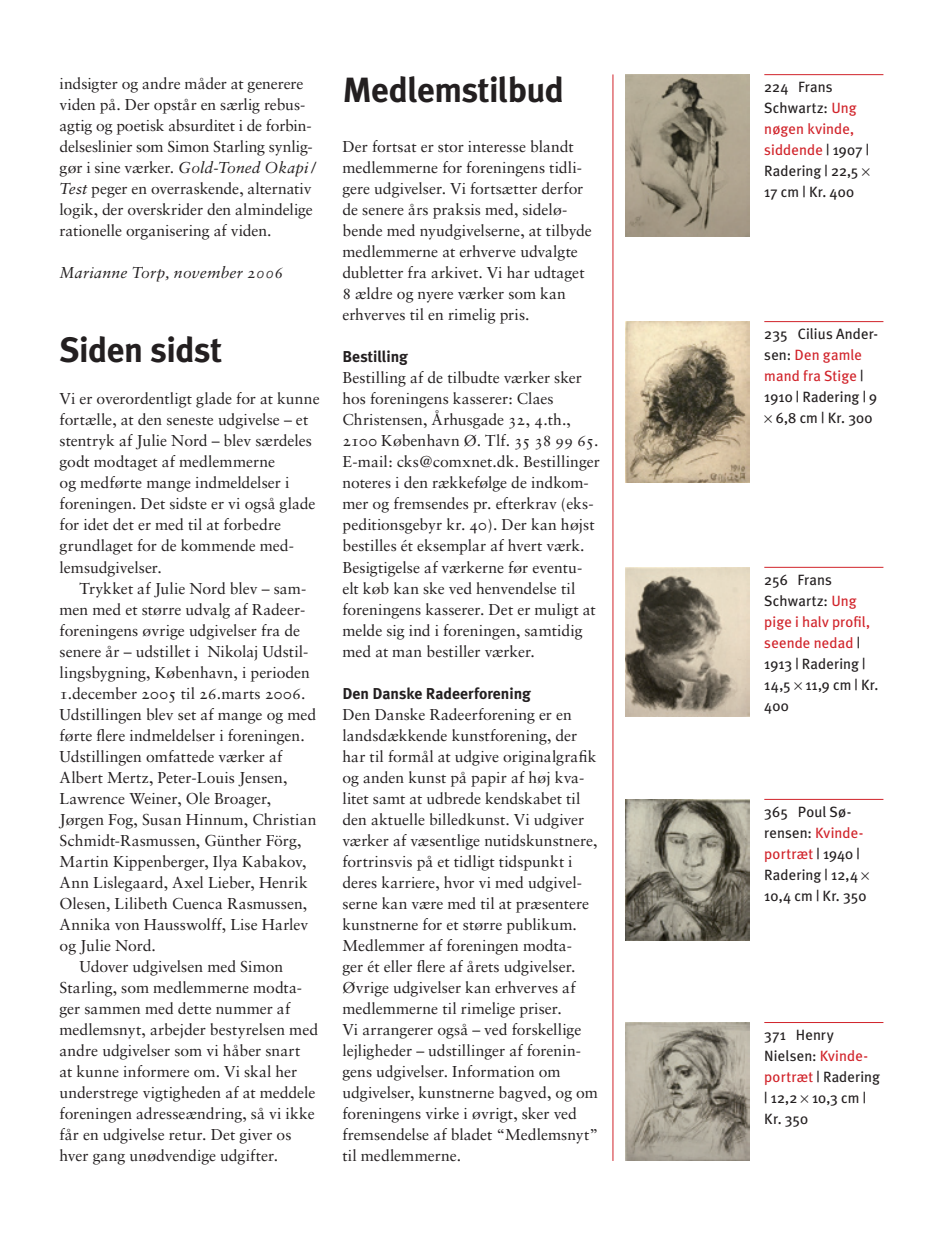
<style>
.page{position:relative;width:943px;height:1241px;background:#fff}
.page>*{position:absolute;margin:0;border:0;box-sizing:border-box;transform-origin:0 0}
.Rubrik{font:700 35px "Meta Plus";letter-spacing:-.02em;color:#231f20}
.Brød{font:15.75px/21px "Sabon Roman Os F";color:#231f20}
.Brød_indryk{font:15.75px/21px "Sabon Roman Os F";color:#231f20}
.Mellemrubrik{font:700 15.75px "Meta Plus";letter-spacing:-.005em;color:#231f20}
.Brød-2{font:15.75px "Sabon Italic Os F";letter-spacing:.015em;color:#231f20}
.Billedtekst_sort_ikk{font:14.88px/21px "Meta Plus";letter-spacing:.005em;color:#231f20}
.Billedtekst_sort_ikk-2{font:14.88px "Meta Plus";letter-spacing:.005em;color:#d1232a}
.s1{font-family:"Sabon Italic Os F"}
.s2{color:#d1232a}
.s3{color:#231f20}
</style>
<div class="page">
<hr style="left:764px;top:74px;width:119px;height:1px;background:#d1232a">
<hr style="left:764px;top:321px;width:119px;height:1px;background:#d1232a">
<hr style="left:764px;top:567px;width:119px;height:1px;background:#d1232a">
<hr style="left:612px;top:74px;width:1px;height:1086px;background:#d1232a">
<hr style="left:764px;top:799px;width:119px;height:1px;background:#d1232a">
<hr style="left:764px;top:1021px;width:119px;height:1px;background:#d1232a">
<img style="left:625px;top:74px;width:124px;height:162px">
<img style="left:625px;top:322px;width:124px;height:160px">
<img style="left:625px;top:567px;width:124px;height:149px">
<img style="left:625px;top:799px;width:124px;height:141px">
<img style="left:625px;top:1022px;width:124px;height:138px">
<p class="Brød" style="left:60px;top:73px;width:257px">ind-sigter og andre måder at gene-rere viden på. Der opstår en særlig rebus--- agtig og poetisk absurditet i de for-bin&shy;del-seslinier som Simon Starling synlig&shy;gør i sine værker. <span class="s1">Gold-Toned Okapi / Test</span> peger en overraskende, alternativ logik, der overskrider den almindelige rationelle organisering af viden.</p>
<p class="Brød-2" style="left:60px;top:264px;width:225px">Marianne Torp, november 2006</p>
<p class="Rubrik" style="left:60px;top:330px;width:164px">Siden sidst</p>
<p class="Brød" style="left:60px;top:388px;width:262px">Vi er overordentligt glade for at kun-ne fortælle, at den seneste udgivelse – et stentryk af Julie Nord – blev sær-deles godt modtaget af medlemmerne<br>og medførte mange indmeldelser i foreningen. Det sidste er vi også glade for idet det er med til at forbedre grundlaget for de kommende med&shy;lemsudgivelser.</p>
<p class="Brød_indryk" style="left:60px;top:577px;width:258px;text-indent:20px">Trykket af Julie Nord blev – sam&shy;men med et større udvalg af Radeer&shy;foreningens øvrige udgivelser fra de senere år – udstillet i Nikolaj Udstil&shy;lingsbygning, København, i perioden 1.december 2005 til 26.marts 2006.<br>Udstillingen blev set af mange og med&shy;førte flere indmeldelser i foreningen.<br>Udstillingen omfattede værker af Albert Mertz, Peter-Louis Jensen, Lawrence Weiner, Ole Broager, Jørgen Fog, Susan Hinnum, Christian Schmidt-Rasmussen, Günther Förg, Martin Kippenberger, Ilya Kabakov, Ann Lislegaard, Axel Lieber, Henrik Olesen, Lilibeth Cuenca Rasmussen, Annika von Hausswolff, Lise Harlev og Julie Nord.</p>
<p class="Brød_indryk" style="left:60px;top:955px;width:260px;text-indent:20px">Udover udgivelsen med Simon Starling, som medlemmerne modta&shy;ger sammen med dette nummer af medlemsnyt, arbejder bestyrelsen med andre udgivelser som vi håber snart<br>at kunne informere om. Vi skal her understrege vigtigheden af at meddele foreningen adresseændring, så vi ikke får en udgivelse retur. Det giver os hver gang unødvendige udgifter.</p>
<p class="Rubrik" style="left:342px;top:69px;width:223px">Medlemstilbud</p>
<p class="Brød" style="left:342px;top:136px;width:251px">Der fortsat er stor interesse blandt medlemmerne for foreningens tidli&shy;gere udgivelser. Vi fortsætter derfor de senere års praksis med, sidelø&shy;bende med nyudgivelserne, at tilbyde medlemmerne at erhverve udvalgte dubletter fra arkivet. Vi har udtaget 8 ældre og nyere værker som kan erhverves til en rimelig pris.</p>
<p class="Mellemrubrik" style="left:342px;top:348px;width:67px">Bestilling</p>
<p class="Brød" style="left:342px;top:367px;width:259px">Bestilling af de tilbudte værker sker hos foreningens kasserer: Claes Christensen, Århusgade 32, 4.th., 2100 København Ø. Tlf. 35 38 99 65.<br>E-mail: cks@comxnet.dk. Bestillinger noteres i den rækkefølge de indkom&shy;mer og fremsendes pr. efterkrav (eks&shy;peditionsgebyr kr. 40). Der kan højst bestilles ét eksemplar af hvert værk.<br>Besigtigelse af værkerne før eventu&shy;elt køb kan ske ved henvendelse til foreningens kasserer. Det er muligt at melde sig ind i foreningen, samtidig med at man bestiller værker.</p>
<p class="Mellemrubrik" style="left:342px;top:684px;width:190px">Den Danske Radeerforening</p>
<p class="Brød" style="left:342px;top:703px;width:257px">Den Danske Radeerforening er en landsdækkende kunstforening, der har til formål at udgive originalgrafik og anden kunst på papir af høj kva&shy;litet samt at udbrede kendskabet til den aktuelle billedkunst. Vi udgiver værker af væsentlige nutidskunstnere, fortrinsvis på et tidligt tidspunkt i deres karriere, hvor vi med udgivel&shy;serne kan være med til at præsentere kunstnerne for et større publikum.<br>Medlemmer af foreningen modta-<br>ger ét eller flere af årets udgivelser.<br>Øvrige udgivelser kan erhverves af medlemmerne til rimelige priser.<br>Vi arrangerer også – ved forskellige lejligheder – udstillinger af forenin&shy;gens udgivelser. Information om udgivelser, kunstnerne bagved, og om foreningens virke i øvrigt, sker ved fremsendelse af bladet “Medlemsnyt” til medlemmerne.</p>
<p class="Billedtekst_sort_ikk" style="left:764px;top:77px;width:106px">224 Frans<br>Schwartz: <span class="s2">Ung nøgen kvinde, siddende</span> | 1907 |<br>Radering | 22,5<br>17 cm | Kr. 400</p>
<p class="Billedtekst_sort_ikk" style="left:764px;top:323px;width:115px">235 Cilius Ander-</p>
<p class="Billedtekst_sort_ikk-2" style="left:764px;top:346px;width:99px"><span class="s3">sen:</span> Den gamle</p>
<p class="Billedtekst_sort_ikk-2" style="left:764px;top:367px;width:101px">mand fra Stige <span class="s3">|</span></p>
<p class="Billedtekst_sort_ikk" style="left:764px;top:386px;width:114px">1910 | Radering | 9</p>
<p class="Billedtekst_sort_ikk" style="left:775px;top:407px;width:98px">6,8 cm | Kr. 300</p>
<p class="Billedtekst_sort_ikk" style="left:764px;top:569px;width:116px">256 Frans<br>Schwartz: <span class="s2">Ung pige i halv profil, seende nedad</span> |<br>1913 | Radering |<br>14,5 11,9 cm | Kr.<br>400</p>
<p class="Billedtekst_sort_ikk" style="left:764px;top:801px;width:104px">365 Poul Sø&shy;rensen: <span class="s2">Kvinde&shy;portræt</span> | 1940 |<br>Radering | 12,4<br>10,4 cm | Kr. 350</p>
<p class="Billedtekst_sort_ikk" style="left:764px;top:1024px;width:117px">371 Henry<br>Nielsen: <span class="s2">Kvinde&shy;portræt</span> | Radering | 12,2 10,3 cm |<br>Kr. 350</p>
</div>
